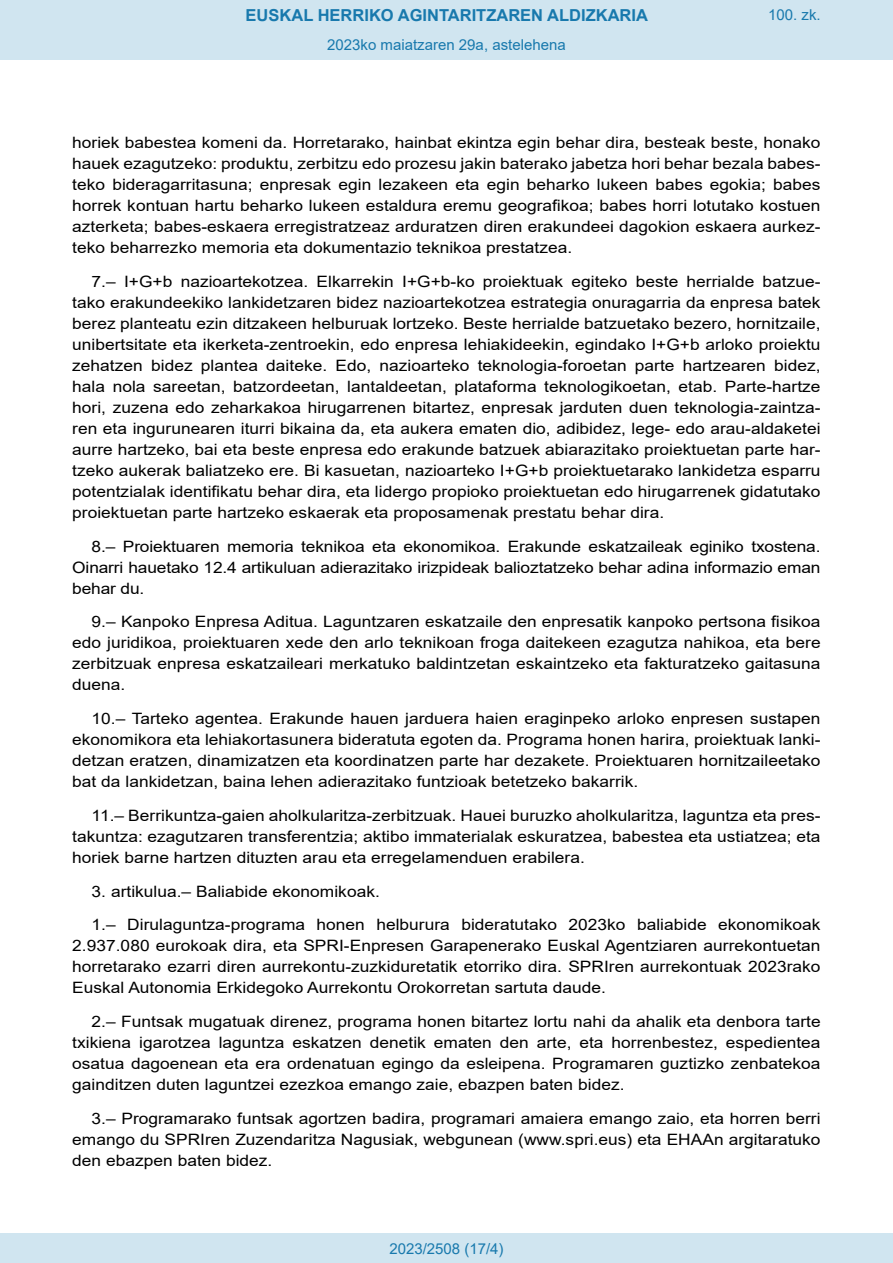
<style>
.page{position:relative;width:893px;height:1263px;background:#fff}
.page>*{position:absolute;margin:0;border:0;box-sizing:border-box;transform-origin:0 0}
.t1{font:700 16.5px "Arial";color:#1879ad}
.BOPVDetalle{font:15.6px/21px "Arial";color:#000;text-align:justify;scale:1.11 1}
.Paginacion_Centro{font:15px "Arial";color:#1879ad}
</style>
<div class="page">
<div style="left:0;top:0;width:893px;height:60px;background:#d0e5f0"></div>
<div style="left:0;top:1233px;width:893px;height:30px;background:#d0e5f0"></div>
<p class="t1" style="left:246px;top:3px;width:404px">EUSKAL HERRIKO AGINTARITZAREN ALDIZKARIA</p>
<p class="Paginacion_Centro" style="left:327px;top:35px;width:240px">2023ko maiatzaren 29a, astelehena</p>
<p class="Paginacion_Centro" style="left:768px;top:5px;width:54px">100. zk.</p>
<p class="BOPVDetalle" style="left:72px;top:132px;width:676px">horiek babestea komeni da. Horretarako, hainbat ekintza egin behar dira, besteak beste, honako hauek ezagutzeko: produktu, zerbitzu edo prozesu jakin baterako jabetza hori behar bezala babes&shy;teko bideragarritasuna; enpresak egin lezakeen eta egin beharko lukeen babes egokia; babes horrek kontuan hartu beharko lukeen estaldura eremu geografikoa; babes horri lotutako kostuen azterketa; babes-eskaera erregistratzeaz arduratzen diren erakundeei dagokion eskaera aurkez&shy;teko beharrezko memoria eta dokumentazio teknikoa prestatzea.</p>
<p class="BOPVDetalle" style="left:72px;top:271px;width:676px;text-indent:19px">7.– I+G+b nazioartekotzea. Elkarrekin I+G+b-ko proiektuak egiteko beste herrialde batzue&shy;tako erakundeekiko lankidetzaren bidez nazioartekotzea estrategia onuragarria da enpresa batek berez planteatu ezin ditzakeen helburuak lortzeko. Beste herrialde batzuetako bezero, hornitzaile, unibertsitate eta ikerketa-zentroekin, edo enpresa lehiakideekin, egindako I+G+b arloko proiektu zehatzen bidez plantea daiteke. Edo, nazioarteko teknologia-foroetan parte hartzearen bidez, hala nola sareetan, batzordeetan, lantaldeetan, plataforma teknologikoetan, etab. Parte-hartze hori, zuzena edo zeharkakoa hirugarrenen bitartez, enpresak jarduten duen teknologia-zaintza&shy;ren eta ingurunearen iturri bikaina da, eta aukera ematen dio, adibidez, lege- edo arau-aldaketei aurre hartzeko, bai eta beste enpresa edo erakunde batzuek abiarazitako proiektuetan parte har&shy;tzeko aukerak baliatzeko ere. Bi kasuetan, nazioarteko I+G+b proiektuetarako lankidetza esparru potentzialak identifikatu behar dira, eta lidergo propioko proiektuetan edo hirugarrenek gidatutako proiektuetan parte hartzeko eskaerak eta proposamenak prestatu behar dira.</p>
<p class="BOPVDetalle" style="left:72px;top:536px;width:676px;text-indent:19px">8.– Proiektuaren memoria teknikoa eta ekonomikoa. Erakunde eskatzaileak eginiko txostena.<br>Oinarri hauetako 12.4 artikuluan adierazitako irizpideak balioztatzeko behar adina informazio eman behar du.</p>
<p class="BOPVDetalle" style="left:72px;top:611px;width:676px;text-indent:19px">9.– Kanpoko Enpresa Aditua. Laguntzaren eskatzaile den enpresatik kanpoko pertsona fisikoa edo juridikoa, proiektuaren xede den arlo teknikoan froga daitekeen ezagutza nahikoa, eta bere zerbitzuak enpresa eskatzaileari merkatuko baldintzetan eskaintzeko eta fakturatzeko gaitasuna duena.</p>
<p class="BOPVDetalle" style="left:72px;top:708px;width:676px;text-indent:19px">10.– Tarteko agentea. Erakunde hauen jarduera haien eraginpeko arloko enpresen sustapen ekonomikora eta lehiakortasunera bideratuta egoten da. Programa honen harira, proiektuak lanki&shy;detzan eratzen, dinamizatzen eta koordinatzen parte har dezakete. Proiektuaren hornitzaileetako bat da lankidetzan, baina lehen adierazitako funtzioak betetzeko bakarrik.</p>
<p class="BOPVDetalle" style="left:72px;top:805px;width:676px;text-indent:19px">11.– Berrikuntza-gaien aholkularitza-zerbitzuak. Hauei buruzko aholkularitza, laguntza eta pres&shy;takuntza: ezagutzaren transferentzia; aktibo immaterialak eskuratzea, babestea eta ustiatzea; eta horiek barne hartzen dituzten arau eta erregelamenduen erabilera.</p>
<p class="BOPVDetalle" style="left:92px;top:881px;width:261px">3. artikulua.– Baliabide ekonomikoak.</p>
<p class="BOPVDetalle" style="left:72px;top:914px;width:676px;text-indent:19px">1.– Dirulaguntza-programa honen helburura bideratutako 2023ko baliabide ekonomikoak 2.937.080 eurokoak dira, eta SPRI-Enpresen Garapenerako Euskal Agentziaren aurrekontuetan horretarako ezarri diren aurrekontu-zuzkiduretatik etorriko dira. SPRIren aurrekontuak 2023rako Euskal Autonomia Erkidegoko Aurrekontu Orokorretan sartuta daude.</p>
<p class="BOPVDetalle" style="left:72px;top:1011px;width:676px;text-indent:19px">2.– Funtsak mugatuak direnez, programa honen bitartez lortu nahi da ahalik eta denbora tarte txikiena igarotzea laguntza eskatzen denetik ematen den arte, eta horrenbestez, espedientea osatua dagoenean eta era ordenatuan egingo da esleipena. Programaren guztizko zenbatekoa gainditzen duten laguntzei ezezkoa emango zaie, ebazpen baten bidez.</p>
<p class="BOPVDetalle" style="left:72px;top:1108px;width:676px;text-indent:19px">3.– Programarako funtsak agortzen badira, programari amaiera emango zaio, eta horren berri emango du SPRIren Zuzendaritza Nagusiak, webgunean (www.spri.eus) eta EHAAn argitaratuko den ebazpen baten bidez.</p>
<p class="Paginacion_Centro" style="left:389px;top:1238px;width:116px">2023/2508 (17/4)</p>
</div>
